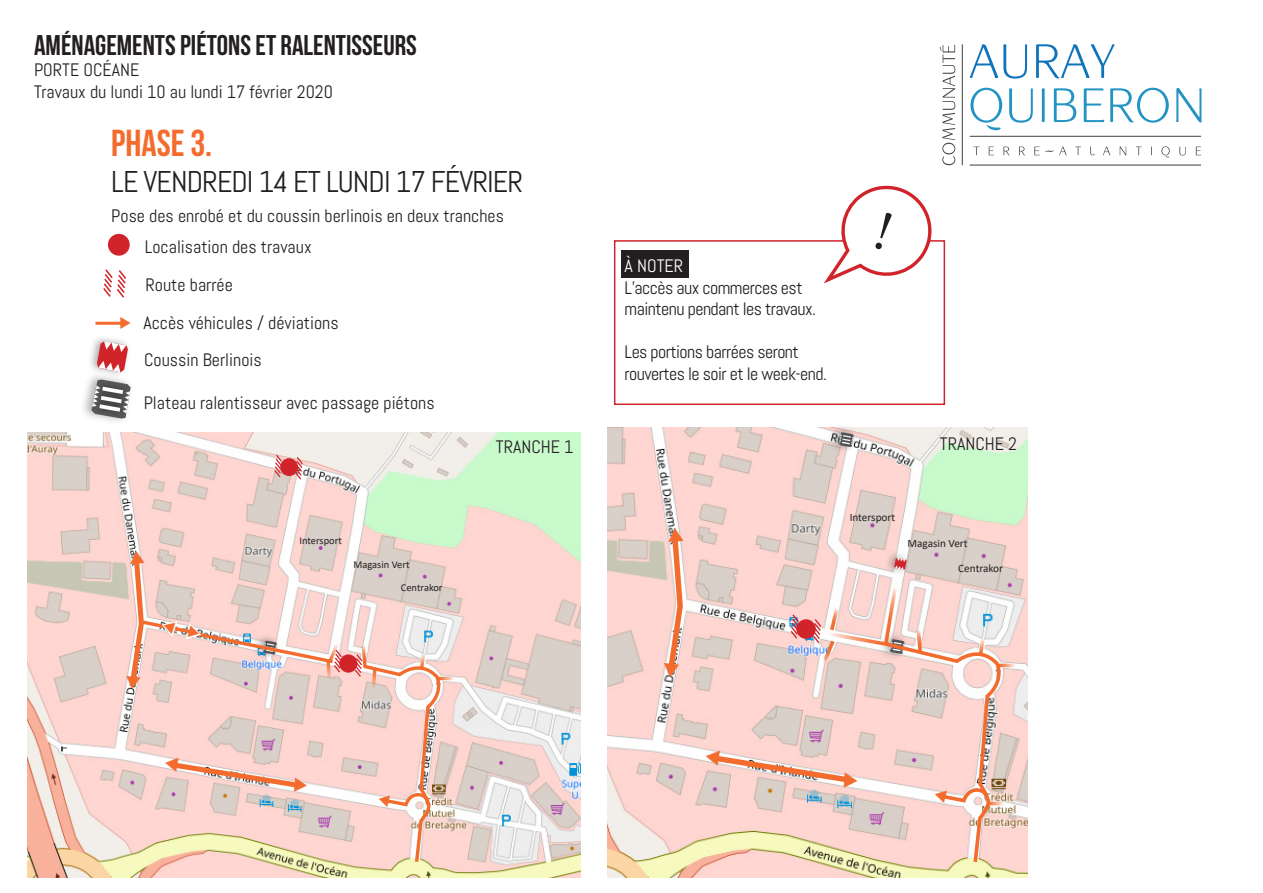
<style>
.page{position:relative;width:1263px;height:893px;background:#fff}
.page>*{position:absolute;margin:0;border:0;box-sizing:border-box;transform-origin:0 0}
.t1{font:37.5px "Bebas Neue";color:#f36c2e}
.t2{font:30px "Abel";letter-spacing:-.03em;color:#231f20}
.t3{font:28.5px "Bebas Neue";color:#231f20}
.t4{font:18px "Abel";color:#231f20}
.t5{font:18px/21.6px "Abel";letter-spacing:-.03em;color:#231f20}
.t6{font:18px "Abel";color:#fff}
.t7{font:11.25px "Calibri";color:#231f20}
.t8{font:10.5px "Calibri";color:#231f20}
</style>
<div class="page">
<svg style="left:973px;top:147px;width:6px;height:8px"></svg>
<svg style="left:989px;top:147px;width:5px;height:8px"></svg>
<svg style="left:1003px;top:147px;width:6px;height:8px"></svg>
<svg style="left:1019px;top:147px;width:6px;height:8px"></svg>
<svg style="left:1075px;top:147px;width:6px;height:8px"></svg>
<svg style="left:1090px;top:147px;width:5px;height:8px"></svg>
<svg style="left:1103px;top:147px;width:7px;height:8px"></svg>
<svg style="left:1120px;top:146px;width:6px;height:10px"></svg>
<svg style="left:1136px;top:147px;width:6px;height:8px"></svg>
<svg style="left:1161px;top:146px;width:9px;height:12px"></svg>
<svg style="left:1179px;top:147px;width:6px;height:8px"></svg>
<svg style="left:1196px;top:147px;width:5px;height:8px"></svg>
<hr style="left:970px;top:136px;width:231px;height:1px;background:#3e3e3f">
<hr style="left:970px;top:165px;width:231px;height:1px;background:#3e3e3f">
<svg style="left:970px;top:44px;width:57px;height:35px"></svg>
<svg style="left:1036px;top:44px;width:79px;height:35px"></svg>
<svg style="left:970px;top:88px;width:32px;height:43px"></svg>
<svg style="left:1009px;top:88px;width:24px;height:35px"></svg>
<svg style="left:1042px;top:88px;width:3px;height:34px"></svg>
<svg style="left:1054px;top:88px;width:22px;height:34px"></svg>
<svg style="left:1084px;top:88px;width:20px;height:34px"></svg>
<svg style="left:1110px;top:88px;width:59px;height:35px"></svg>
<svg style="left:1176px;top:88px;width:26px;height:35px"></svg>
<svg style="left:1034px;top:147px;width:33px;height:8px"></svg>
<svg style="left:940px;top:45px;width:15px;height:120px"></svg>
<hr style="left:962px;top:44px;width:1px;height:121px;background:#3e3e3f">
<img style="left:27px;top:432px;width:553px;height:446px">
<img style="left:608px;top:427px;width:419px;height:451px">
<div style="left:883px;top:550px;width:27px;height:26px;background:#231f20;opacity:.35"></div>
<svg style="left:894px;top:558px;width:12px;height:12px"></svg>
<div style="left:87px;top:334px;width:44px;height:44px;background:#231f20;opacity:.35"></div>
<svg style="left:97px;top:341px;width:31px;height:30px"></svg>
<div style="left:826px;top:423px;width:31px;height:31px;background:#231f20;opacity:.35"></div>
<div style="left:837px;top:429px;width:20px;height:15px;background:#231f20;opacity:.75"></div>
<div style="left:836px;top:432px;width:21px;height:16px;background:#231f20;opacity:.75"></div>
<div style="left:835px;top:435px;width:21px;height:16px;background:#231f20;opacity:.75"></div>
<svg style="left:839px;top:432px;width:15px;height:15px"></svg>
<div style="left:621px;top:250px;width:67px;height:27px;background:#231f20"></div>
<div style="left:280px;top:458px;width:18px;height:18px;background:#d1232a;border-radius:50%"></div>
<div style="left:339px;top:654px;width:18px;height:19px;background:#d1232a;border-radius:50%"></div>
<div style="left:614px;top:240px;width:331px;height:165px;border:2px solid #d1232a"></div>
<svg style="left:273px;top:453px;width:10px;height:26px"></svg>
<svg style="left:294px;top:456px;width:10px;height:25px"></svg>
<hr style="left:438px;top:677px;width:15px;height:3px;background:#f36c2e">
<div style="left:108px;top:234px;width:22px;height:22px;background:#d1232a;border-radius:50%"></div>
<svg style="left:103px;top:269px;width:23px;height:29px"></svg>
<hr style="left:95px;top:322px;width:30px;height:3px;background:#f36c2e">
<hr style="left:998px;top:664px;width:17px;height:3px;background:#f36c2e">
<div style="left:80px;top:371px;width:54px;height:54px;background:#231f20;opacity:.35"></div>
<svg style="left:91px;top:379px;width:40px;height:40px"></svg>
<svg style="left:353px;top:643px;width:91px;height:229px;background:#f2d1c7"></svg>
<svg style="left:122px;top:550px;width:221px;height:139px;background:#eed0ca"></svg>
<svg style="left:164px;top:756px;width:144px;height:37px;background:#f1c9be"></svg>
<svg style="left:659px;top:528px;width:26px;height:149px;background:#efc3b4"></svg>
<svg style="left:704px;top:578px;width:300px;height:295px;background:#efd1c9"></svg>
<svg style="left:819px;top:185px;width:121px;height:99px"></svg>
<p class="t3" style="left:34px;top:29px;width:384px">AMÉNAGEMENTS PIÉTONS ET RALENTISSEURS</p>
<p class="t4" style="left:34px;top:59px;width:107px">PORTE OCÉANE</p>
<p class="t4" style="left:34px;top:80px;width:301px">Travaux du lundi 10 au lundi 17 février 2020</p>
<p class="t1" style="left:111px;top:122px;width:102px">PHASE 3.</p>
<p class="t2" style="left:111px;top:162px;width:413px">LE VENDREDI 14 ET LUNDI 17 FÉVRIER</p>
<p class="t4" style="left:111px;top:204px;width:394px">Pose des enrobé et du coussin berlinois en deux tranches</p>
<p class="t4" style="left:145px;top:235px;width:168px">Localisation des travaux</p>
<p class="t4" style="left:146px;top:273px;width:89px">Route barrée</p>
<p class="t4" style="left:143px;top:311px;width:197px">Accès véhicules / déviations</p>
<p class="t4" style="left:144px;top:348px;width:119px">Coussin Berlinois</p>
<p class="t4" style="left:144px;top:391px;width:292px">Plateau ralentisseur avec passage piétons</p>
<p class="t6" style="left:625px;top:254px;width:60px">À NOTER</p>
<p class="t5" style="left:625px;top:277px;width:193px">L’accès aux commerces est maintenu pendant les travaux.</p>
<p class="t5" style="left:625px;top:341px;width:204px">Les portions barrées seront rouvertes le soir et le week-end.</p>
<p class="t4" style="left:496px;top:435px;width:79px">TRANCHE 1</p>
<p class="t4" style="left:940px;top:432px;width:79px">TRANCHE 2</p>
<p class="t8" style="left:299px;top:533px;width:44px">Intersport</p>
<p class="t8" style="left:353px;top:557px;width:58px">Magasin Vert</p>
<p class="t8" style="left:401px;top:581px;width:43px">Centrakor</p>
<p class="t7" style="left:850px;top:509px;width:47px">Intersport</p>
<p class="t7" style="left:907px;top:535px;width:62px">Magasin Vert</p>
<p class="t7" style="left:958px;top:561px;width:46px">Centrakor</p>
</div>
